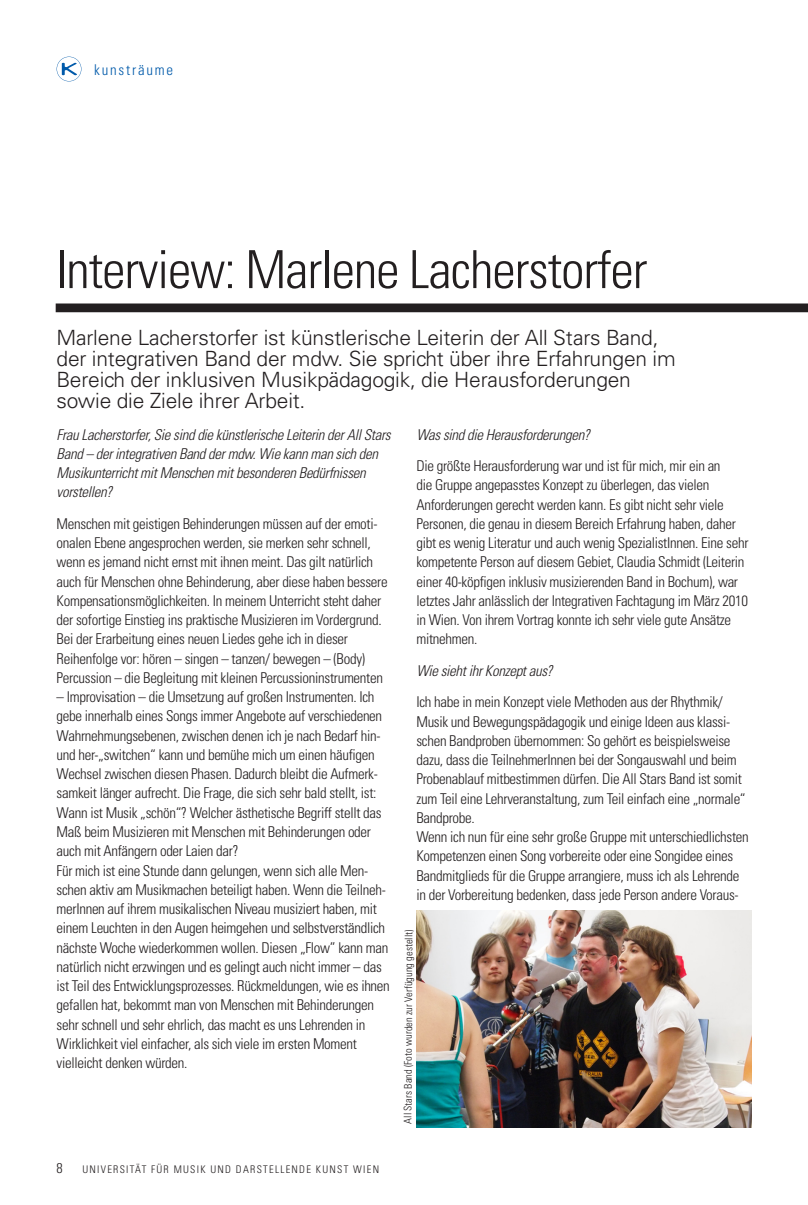
<style>
.page{position:relative;width:808px;height:1205px;background:#fff}
.page>*{position:absolute;margin:0;border:0;box-sizing:border-box;transform-origin:0 0}
.t1{font:300 condensed 52.5px "Univers LT Std";letter-spacing:-.02em;color:#231f20}
.t2{font:300 21px "Univers LT Std";letter-spacing:-.01em;color:#231f20}
.t3{font:300 condensed 14.88px/19.2px "Univers LT Std";letter-spacing:-.02em;color:#231f20}
.t4{font:italic 300 condensed 14.88px/19.2px "Univers LT Std";letter-spacing:-.02em;color:#231f20}
.t5{font:300 condensed 14.88px "Univers LT Std";letter-spacing:.12em;color:#015aaa}
.t6{font:300 condensed 14px "Univers LT Std";color:#231f20}
.t7{font:300 condensed 10.5px "Univers LT Std";letter-spacing:-.005em;color:#231f20}
.t8{font:300 condensed 10.5px "Univers LT Std";letter-spacing:.12em;color:#231f20}
</style>
<div class="page">
<svg style="left:57px;top:57px;width:24px;height:24px"></svg>
<div style="left:56px;top:303px;width:752px;height:9px;background:#231f20"></div>
<img style="left:416px;top:910px;width:335px;height:217px">
<p class="t5" style="left:94px;top:61px;width:80px">kunsträume</p>
<p class="t1" style="left:56px;top:238px;width:593px">Interview: Marlene Lacherstorfer</p>
<p class="t2" style="left:57px;top:325px;width:603px">Marlene Lacherstorfer ist künstlerische Leiterin der All Stars Band,</p>
<p class="t2" style="left:57px;top:346px;width:620px">der integrativen Band der mdw. Sie spricht über ihre Erfahrungen im</p>
<p class="t2" style="left:57px;top:367px;width:576px">Bereich der inklusiven Musikpädagogik, die Herausforderungen</p>
<p class="t2" style="left:57px;top:388px;width:250px">sowie die Ziele ihrer Arbeit.</p>
<p class="t4" style="left:57px;top:425px;width:335px">Frau Lacherstorfer, Sie sind die künstlerische Leiterin der All Stars Band – der integrativen Band der mdw. Wie kann man sich den Musikunterricht mit Menschen mit besonderen Bedürfnissen vorstellen?</p>
<p class="t3" style="left:57px;top:514px;width:332px">Menschen mit geistigen Behinderungen müssen auf der emoti&shy;onalen Ebene angesprochen werden, sie merken sehr schnell, wenn es jemand nicht ernst mit ihnen meint. Das gilt natürlich auch für Menschen ohne Behinderung, aber diese haben bessere Kompensationsmöglichkeiten. In meinem Unterricht steht daher der sofortige Einstieg ins praktische Musizieren im Vordergrund.<br>Bei der Erarbeitung eines neuen Liedes gehe ich in dieser Reihenfolge vor: hören – singen – tanzen/ bewegen – (Body)<br>Percussion – die Begleitung mit kleinen Percussioninstrumenten</p>
<p class="t3" style="left:57px;top:687px;width:327px">– Improvisation – die Umsetzung auf großen Instrumenten. Ich gebe innerhalb eines Songs immer Angebote auf verschiedenen Wahrnehmungsebenen, zwischen denen ich je nach Bedarf hin&shy;und her-„switchen“ kann und bemühe mich um einen häufigen Wechsel zwischen diesen Phasen. Dadurch bleibt die Aufmerk&shy;samkeit länger aufrecht. Die Frage, die sich sehr bald stellt, ist:<br>Wann ist Musik „schön“? Welcher ästhetische Begriff stellt das Maß beim Musizieren mit Menschen mit Behinderungen oder auch mit Anfängern oder Laien dar?</p>
<p class="t3" style="left:57px;top:860px;width:335px">Für mich ist eine Stunde dann gelungen, wenn sich alle Men&shy;schen aktiv am Musikmachen beteiligt haben. Wenn die Teilneh&shy;merInnen auf ihrem musikalischen Niveau musiziert haben, mit einem Leuchten in den Augen heimgehen und selbstverständlich nächste Woche wiederkommen wollen. Diesen „Flow” kann man natürlich nicht erzwingen und es gelingt auch nicht immer – das ist Teil des Entwicklungsprozesses. Rückmeldungen, wie es ihnen gefallen hat, bekommt man von Menschen mit Behinderungen sehr schnell und sehr ehrlich, das macht es uns Lehrenden in Wirklichkeit viel einfacher, als sich viele im ersten Moment vielleicht denken würden.</p>
<p class="t4" style="left:416px;top:425px;width:175px">Was sind die Herausforderungen?</p>
<p class="t3" style="left:416px;top:456px;width:333px">Die größte Herausforderung war und ist für mich, mir ein an<br>die Gruppe angepasstes Konzept zu überlegen, das vielen Anforderungen gerecht werden kann. Es gibt nicht sehr viele Personen, die genau in diesem Bereich Erfahrung haben, daher gibt es wenig Literatur und auch wenig SpezialistInnen. Eine sehr kompetente Person auf diesem Gebiet, Claudia Schmidt (Leiterin einer 40-köpfigen inklusiv musizierenden Band in Bochum), war letztes Jahr anlässlich der Integrativen Fachtagung im März 2010 in Wien. Von ihrem Vortrag konnte ich sehr viele gute Ansätze mitnehmen.</p>
<p class="t4" style="left:416px;top:661px;width:138px">Wie sieht ihr Konzept aus?</p>
<p class="t3" style="left:416px;top:692px;width:331px">Ich habe in mein Konzept viele Methoden aus der Rhythmik/ Musik und Bewegungspädagogik und einige Ideen aus klassi&shy;schen Bandproben übernommen: So gehört es beispielsweise dazu, dass die TeilnehmerInnen bei der Songauswahl und beim Probenablauf mitbestimmen dürfen. Die All Stars Band ist somit zum Teil eine Lehrveranstaltung, zum Teil einfach eine „normale“ Bandprobe.</p>
<p class="t3" style="left:416px;top:827px;width:334px">Wenn ich nun für eine sehr große Gruppe mit unterschiedlichsten Kompetenzen einen Song vorbereite oder eine Songidee eines Bandmitglieds für die Gruppe arrangiere, muss ich als Lehrende in der Vorbereitung bedenken, dass jede Person andere Voraus-</p>
<p class="t7" style="left:402px;top:1123px;width:195px;rotate:-90deg">All Stars Band (Foto wurden zur Verfügung gestellt)</p>
<p class="t6" style="left:57px;top:1159px;width:8px">8</p>
<p class="t8" style="left:82px;top:1163px;width:298px">UNIVERSITÄT FÜR MUSIK UND DARSTELLENDE KUNST WIEN</p>
</div>
